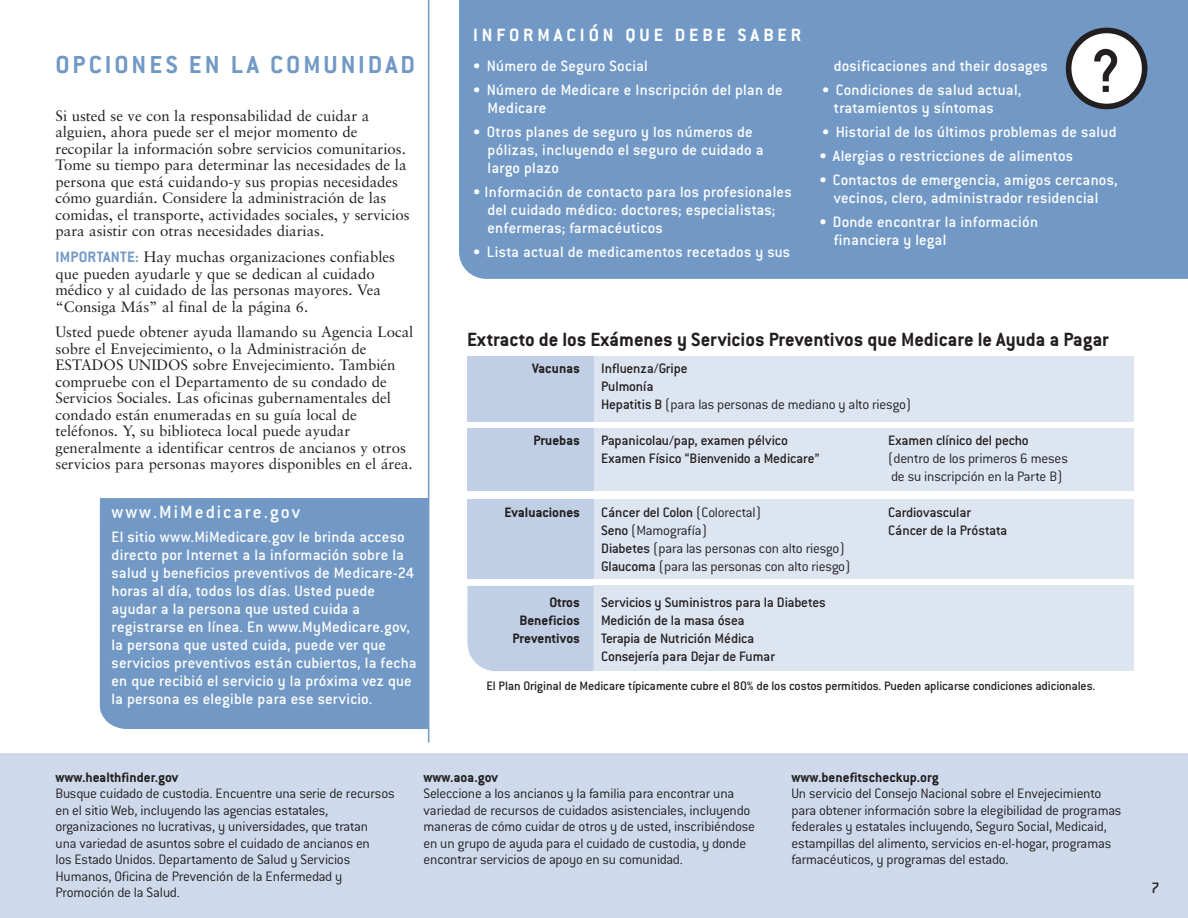
<style>
.page{position:relative;width:1188px;height:918px;background:#fff}
.page>*{position:absolute;margin:0;border:0;box-sizing:border-box;transform-origin:0 0}
.t1{font:60px "DIN Mittelschrift";color:#231f20}
.t2{font:700 27px "Conduit ITC";letter-spacing:.11em;color:#7299c6}
.t3{font:700 21px "Conduit ITC";color:#231f20}
.t4{font:700 19.5px "Conduit ITC";letter-spacing:.205em;color:#fff}
.t5{font:500 19.5px "Conduit ITC";letter-spacing:.1em;color:#fff}
.t6{font:500 16.5px/18px "Conduit ITC";letter-spacing:.01em;color:#fff}
.t7{font:500 16.5px "Conduit ITC";color:#231f20}
.t8{font:300 15px/16.5px "Conduit ITC";letter-spacing:-.015em;color:#231f20}
.t9{font:15px/16.5px "Sabon";color:#231f20}
.t10{font:500 15px/18px "Conduit ITC";letter-spacing:-.01em;color:#231f20}
.t11{font:700 15px/18px "Conduit ITC";color:#231f20;text-align:right}
.t12{font:500 13.5px "Conduit ITC";letter-spacing:-.015em;color:#231f20}
.s1{font-family:"Conduit ITC";font-weight:700;font-size:16.5px;color:#7299c6}
.s2{font-weight:500}
.s3{font-weight:300}
.s4{font-weight:700}
</style>
<div class="page">
<div style="left:459px;top:0;width:729px;height:279px;background:#7299c6"></div>
<div style="left:0;top:753px;width:1188px;height:165px;background:#cedaeb"></div>
<hr style="left:428px;top:0;width:1px;height:743px;background:#7299c6">
<div style="left:594px;top:586px;width:540px;height:85px;background:#dde5f1"></div>
<div style="left:100px;top:498px;width:328px;height:231px;background:#7299c6"></div>
<svg style="left:1066px;top:28px;width:82px;height:81px"></svg>
<div style="left:594px;top:356px;width:540px;height:66px;background:#dde5f1"></div>
<div style="left:468px;top:356px;width:126px;height:66px;background:#c0cfe5"></div>
<div style="left:594px;top:428px;width:540px;height:63px;background:#dde5f1"></div>
<div style="left:468px;top:428px;width:126px;height:63px;background:#c0cfe5"></div>
<div style="left:594px;top:499px;width:540px;height:80px;background:#dde5f1"></div>
<div style="left:468px;top:499px;width:126px;height:80px;background:#c0cfe5"></div>
<div style="left:467px;top:586px;width:127px;height:85px;background:#c0cfe5"></div>
<p class="t2" style="left:56px;top:56px;width:361px">OPCIONES EN LA COMUNIDAD</p>
<p class="t9" style="left:56px;top:109px;width:356px">Si usted se ve con la responsabilidad de cuidar a alguien, ahora puede ser el mejor momento de recopilar la información sobre servicios comunitarios.<br>Tome su tiempo para determinar las necesidades de la persona que está cuidando-y sus propias necesidades cómo guardián. Considere la administración de las comidas, el transporte, actividades sociales, y servicios para asistir con otras necesidades diarias.</p>
<p class="t9" style="left:56px;top:250px;width:341px"><span class="s1">IMPORTANTE:</span> Hay muchas organizaciones confiables que pueden ayudarle y que se dedican al cuidado médico y al cuidado de las personas mayores. Vea “Consiga Más” al final de la página 6.</p>
<p class="t9" style="left:56px;top:325px;width:359px">Usted puede obtener ayuda llamando su Agencia Local sobre el Envejecimiento, o la Administración de ESTADOS UNIDOS sobre Envejecimiento. También compruebe con el Departamento de su condado de Servicios Sociales. Las oficinas gubernamentales del condado están enumeradas en su guía local de teléfonos. Y, su biblioteca local puede ayudar generalmente a identificar centros de ancianos y otros servicios para personas mayores disponibles en el área.</p>
<p class="t5" style="left:112px;top:506px;width:190px">www.MiMedicare.gov</p>
<p class="t6" style="left:112px;top:530px;width:307px">El sitio www.MiMedicare.gov le brinda acceso directo por Internet a la información sobre la salud y beneficios preventivos de Medicare-24 horas al día, todos los días. Usted puede ayudar a la persona que usted cuida a registrarse en línea. En www.MyMedicare.gov, la persona que usted cuida, puede ver que servicios preventivos están cubiertos, la fecha en que recibió el servicio y la próxima vez que la persona es elegible para ese servicio.</p>
<p class="t4" style="left:473px;top:29px;width:329px">INFORMACIÓN QUE DEBE SABER</p>
<p class="t6" style="left:473px;top:58px;width:176px">• Número de Seguro Social</p>
<p class="t6" style="left:834px;top:58px;width:216px">dosificaciones and their dosages</p>
<p class="t6" style="left:473px;top:83px;width:311px">• Número de Medicare e Inscripción del plan de</p>
<p class="t6" style="left:822px;top:83px;width:201px">• Condiciones de salud actual,</p>
<p class="t6" style="left:488px;top:101px;width:60px">Medicare</p>
<p class="t6" style="left:834px;top:101px;width:162px">tratamientos y síntomas</p>
<p class="t1" style="left:1093px;top:49px;width:29px">?</p>
<p class="t6" style="left:473px;top:125px;width:281px">• Otros planes de seguro y los números de</p>
<p class="t6" style="left:822px;top:125px;width:296px">• Historial de los últimos problemas de salud</p>
<p class="t6" style="left:488px;top:143px;width:278px">pólizas, incluyendo el seguro de cuidado a</p>
<p class="t6" style="left:819px;top:149px;width:255px">• Alergias o restricciones de alimentos</p>
<p class="t6" style="left:488px;top:161px;width:73px">largo plazo</p>
<p class="t6" style="left:819px;top:173px;width:300px">• Contactos de emergencia, amigos cercanos,</p>
<p class="t6" style="left:473px;top:185px;width:320px">• Información de contacto para los profesionales</p>
<p class="t6" style="left:834px;top:191px;width:266px">vecinos, clero, administrador residencial</p>
<p class="t6" style="left:488px;top:203px;width:289px">del cuidado médico: doctores; especialistas;</p>
<p class="t6" style="left:819px;top:215px;width:220px">• Donde encontrar la información</p>
<p class="t6" style="left:488px;top:221px;width:177px">enfermeras; farmacéuticos</p>
<p class="t6" style="left:834px;top:233px;width:114px">financiera y legal</p>
<p class="t6" style="left:473px;top:245px;width:318px">• Lista actual de medicamentos recetados y sus</p>
<p class="t3" style="left:467px;top:333px;width:643px">Extracto de los Exámenes y Servicios Preventivos que Medicare le Ayuda a Pagar</p>
<p class="t11" style="left:532px;top:361px;width:49px">Vacunas</p>
<p class="t8" style="left:601px;top:361px;width:312px;line-height:18px"><span class="s2">Influenza/Gripe<br>Pulmonía<br>Hepatitis B</span> (para las personas de mediano y alto riesgo)</p>
<p class="t11" style="left:534px;top:433px;width:48px">Pruebas</p>
<p class="t10" style="left:601px;top:433px;width:188px">Papanicolau/pap, examen pélvico</p>
<p class="t10" style="left:888px;top:433px;width:142px">Examen clínico del pecho</p>
<p class="t10" style="left:601px;top:451px;width:220px">Examen Físico “Bienvenido a Medicare”</p>
<p class="t8" style="left:888px;top:451px;width:181px;line-height:18px">(dentro de los primeros 6 meses de su inscripción en la Parte B)</p>
<p class="t11" style="left:505px;top:505px;width:77px">Evaluaciones</p>
<p class="t10" style="left:601px;top:505px;width:161px">Cáncer del Colon <span class="s3">(Colorectal)</span></p>
<p class="t10" style="left:888px;top:505px;width:84px">Cardiovascular</p>
<p class="t8" style="left:601px;top:524px;width:107px"><span class="s2">Seno</span> (Mamografía)</p>
<p class="t10" style="left:888px;top:523px;width:120px">Cáncer de la Próstata</p>
<p class="t8" style="left:601px;top:541px;width:251px;line-height:18px"><span class="s2">Diabetes</span> (para las personas con alto riesgo)<br><span class="s2">Glaucoma</span> (para las personas con alto riesgo)</p>
<p class="t11" style="left:512px;top:595px;width:69px">Otros<br>Beneficios<br>Preventivos</p>
<p class="t10" style="left:601px;top:595px;width:226px">Servicios y Suministros para la Diabetes<br>Medición de la masa ósea<br>Terapia de Nutrición Médica<br>Consejería para Dejar de Fumar</p>
<p class="t12" style="left:486px;top:682px;width:611px">El Plan Original de Medicare típicamente cubre el 80% de los costos permitidos. Pueden aplicarse condiciones adicionales.</p>
<p class="t8" style="left:56px;top:771px;width:341px"><span class="s4">www.healthfinder.gov<br></span>Busque cuidado de custodia. Encuentre una serie de recursos en el sitio Web, incluyendo las agencias estatales, organizaciones no lucrativas, y universidades, que tratan<br>una variedad de asuntos sobre el cuidado de ancianos en<br>los Estado Unidos. Departamento de Salud y Servicios Humanos, Oficina de Prevención de la Enfermedad y Promoción de la Salud.</p>
<p class="t11" style="left:424px;top:770px;width:76px">www.aoa.gov</p>
<p class="t11" style="left:791px;top:770px;width:149px">www.benefitscheckup.org</p>
<p class="t8" style="left:424px;top:787px;width:312px">Seleccione a los ancianos y la familia para encontrar una</p>
<p class="t8" style="left:791px;top:787px;width:311px">Un servicio del Consejo Nacional sobre el Envejecimiento</p>
<p class="t8" style="left:424px;top:804px;width:328px">variedad de recursos de cuidados asistenciales, incluyendo</p>
<p class="t8" style="left:791px;top:804px;width:332px">para obtener información sobre la elegibilidad de programas</p>
<p class="t8" style="left:424px;top:820px;width:333px">maneras de cómo cuidar de otros y de usted, inscribiéndose</p>
<p class="t8" style="left:791px;top:820px;width:317px">federales y estatales incluyendo, Seguro Social, Medicaid,</p>
<p class="t8" style="left:424px;top:837px;width:324px">en un grupo de ayuda para el cuidado de custodia, y donde</p>
<p class="t8" style="left:791px;top:837px;width:321px">estampillas del alimento, servicios en-el-hogar, programas</p>
<p class="t8" style="left:424px;top:853px;width:261px">encontrar servicios de apoyo en su comunidad.</p>
<p class="t8" style="left:791px;top:853px;width:219px">farmacéuticos, y programas del estado.</p>
<p class="t7" style="left:1151px;top:883px;width:10px">7</p>
</div>
